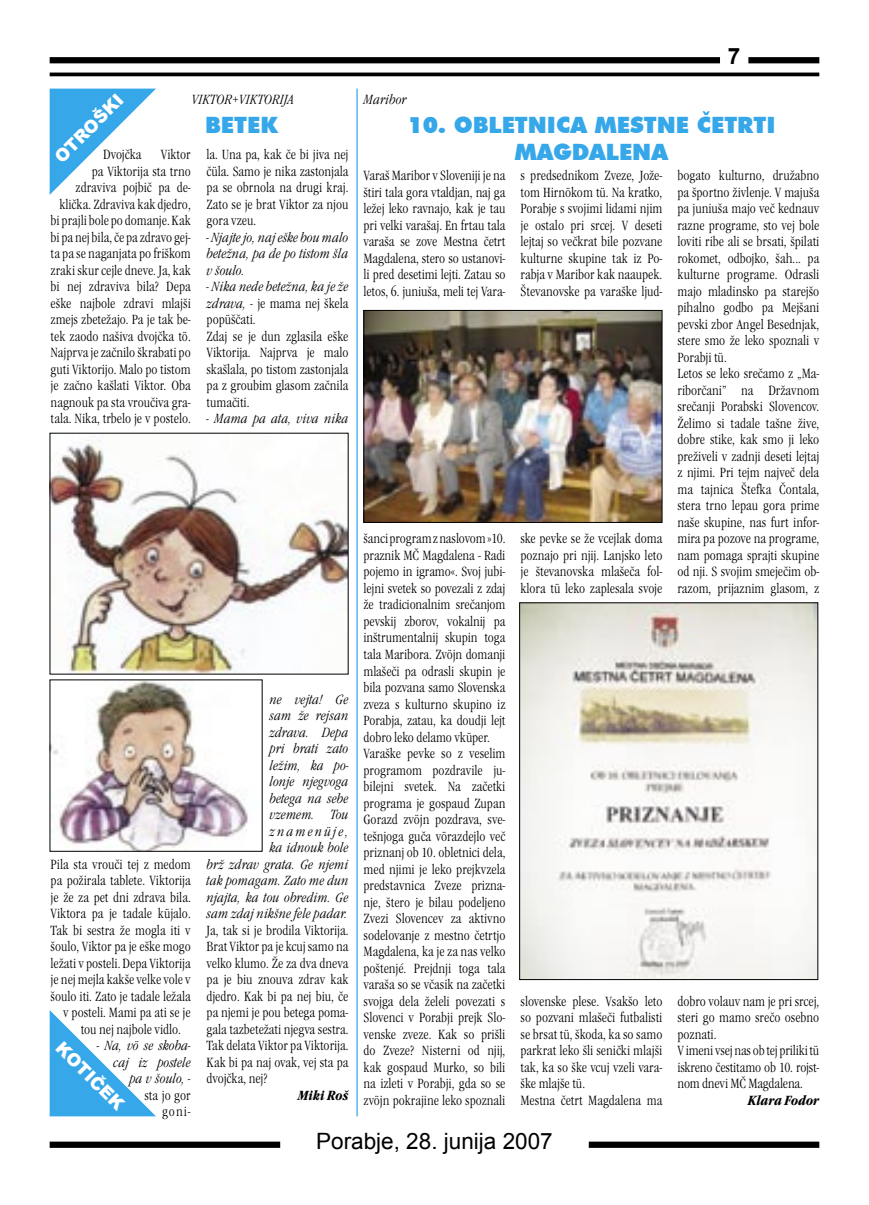
<style>
.page{position:relative;width:869px;height:1205px;background:#fff}
.page>*{position:absolute;margin:0;border:0;box-sizing:border-box;transform-origin:0 0}
.t1{font:900 22.5px/27px "Futura BT";color:#36a7e9;text-align:center}
.t2{font:22.5px "Arial";color:#000}
.t3{font:700 22.5px "Arial";color:#000}
.t4{font:900 17.5px "Arial";color:#fff}
.t5{font:13.75px/16.5px "Garamond Itc TEE Ligh Cond";color:#000;text-align:justify}
.t6{font:13.75px/16.5px "Garamond Itc TEE Ligh Cond Ital";color:#000;text-align:right}
.t7{font:italic 700 condensed 13.75px "Garamond Itc TEE";color:#000}
.s1{font-family:"Garamond Itc TEE Ligh Cond Ital"}
</style>
<div class="page">
<div style="left:50px;top:1141px;width:230px;height:7px;background:#000"></div>
<div style="left:588px;top:1141px;width:231px;height:7px;background:#000"></div>
<hr style="left:50px;top:73px;width:769px;height:3px;background:#000">
<div style="left:748px;top:57px;width:71px;height:6px;background:#000"></div>
<div style="left:50px;top:57px;width:669px;height:6px;background:#000"></div>
<svg style="left:50px;top:89px;width:106px;height:106px"></svg>
<svg style="left:50px;top:1010px;width:106px;height:106px"></svg>
<hr style="left:356px;top:89px;width:1px;height:1027px;background:#36a7e9">
<img style="left:365px;top:312px;width:295px;height:209px">
<div style="left:363px;top:310px;width:299px;height:213px;border:1px solid #000"></div>
<img style="left:521px;top:604px;width:294px;height:374px">
<div style="left:519px;top:602px;width:298px;height:378px;border:1px solid #000"></div>
<img style="left:52px;top:440px;width:294px;height:232px">
<img style="left:52px;top:681px;width:196px;height:168px">
<p class="t4" style="left:49px;top:150px;width:90px;rotate:-45deg">OTROŠKI</p>
<p class="t6" style="left:191px;top:92px;width:104px">VIKTOR+VIKTORIJA</p>
<h1 class="t1" style="left:205px;top:111px;width:74px">BETEK</h1>
<p class="t5" style="left:206px;top:146px;width:143px">la. Una pa, kak če bi jiva nej čüla. Samo je nika zastonjala pa se obrnola na drugi kraj.<br>Zato se je brat Viktor za njou gora vzeu.</p>
<p class="t6" style="left:206px;top:229px;width:143px;text-align:justify">- Njajte jo, naj eške bou malo betežna, pa de po tistom šla v šoulo.</p>
<p class="t6" style="left:206px;top:279px;width:143px">- Nika nede betežna, ka je že</p>
<p class="t5" style="left:206px;top:295px;width:143px;text-align:left"><span class="s1">zdrava, -</span> je mama nej škela popüščati.<br>Zdaj se je dun zglasila eške<br>Viktorija. Najprva je malo skašlala, po tistom zastonjala pa z groubim glasom začnila tumačiti.</p>
<p class="t6" style="left:206px;top:411px;width:143px">- Mama pa ata, viva nika</p>
<p class="t5" style="left:51px;top:146px;width:142px;text-align:right">Viktor<br>pa Viktorija sta trno zdraviva pojbič pa de&shy;klička. Zdraviva kak djedro, bi prajli bole po domanje. Kak bi pa nej bila, če pa zdravo gej&shy;ta pa se naganjata po friškom zraki skur cejle dneve. Ja, kak bi nej zdraviva bila? Depa eške najbole zdravi mlajši zmejs zbetežajo. Pa je tak be&shy;tek zaodo našiva dvojčka tö.<br>Najprva je začnilo škrabati po guti Viktorijo. Malo po tistom je začno kašlati Viktor. Oba nagnouk pa sta vroučiva gra&shy;tala. Nika, trbelo je v postelo.</p>
<p class="t5" style="left:103px;top:146px;width:40px">Dvojčka</p>
<p class="t5" style="left:51px;top:856px;width:142px">Pila sta vrouči tej z medom</p>
<p class="t5" style="left:51px;top:872px;width:141px">pa požirala tablete. Viktorija</p>
<p class="t5" style="left:51px;top:889px;width:142px">je že za pet dni zdrava bila.</p>
<p class="t5" style="left:51px;top:905px;width:141px">Viktora pa je tadale küjalo.</p>
<p class="t5" style="left:51px;top:922px;width:142px">Tak bi sestra že mogla iti v</p>
<p class="t5" style="left:51px;top:938px;width:142px">šoulo, Viktor pa je eške mogo</p>
<p class="t5" style="left:51px;top:955px;width:141px">ležati v posteli. Depa Viktorija</p>
<p class="t5" style="left:51px;top:971px;width:141px">je nej mejla kakše velke vole v</p>
<p class="t5" style="left:51px;top:988px;width:141px">šoulo iti. Zato je tadale ležala</p>
<p class="t5" style="left:63px;top:1004px;width:129px">v posteli. Mami pa ati se je</p>
<p class="t5" style="left:81px;top:1021px;width:102px">tou nej najbole vidlo.</p>
<p class="t6" style="left:97px;top:1038px;width:95px">- Na, vö se skoba&shy;caj iz postele pa v šoulo, -</p>
<p class="t5" style="left:144px;top:1087px;width:48px;text-align:right">sta jo gor goni-</p>
<p class="t4" style="left:68px;top:1035px;width:90px;rotate:45deg">KOTIČEK</p>
<p class="t6" style="left:206px;top:691px;width:143px">ne vejta! Ge<br>sam že rejsan<br>zdrava. Depa<br>pri brati zato<br>ležim, ka po-<br>lonje njegvoga<br>betega na sebe<br>vzemem. Tou znamenüje,<br>ka idnouk bole<br>brž zdrav grata. Ge njemi tak pomagam. Zato me dun njajta, ka tou obredim. Ge sam zdaj nikšne fele padar.</p>
<p class="t5" style="left:206px;top:922px;width:143px">Ja, tak si je brodila Viktorija.<br>Brat Viktor pa je kcuj samo na velko klumo. Že za dva dneva pa je biu znouva zdrav kak djedro. Kak bi pa nej biu, če pa njemi je pou betega poma&shy;gala tazbetežati njegva sestra.<br>Tak delata Viktor pa Viktorija.<br>Kak bi pa naj ovak, vej sta pa dvojčka, nej?</p>
<p class="t7" style="left:298px;top:1087px;width:52px">Miki Roš</p>
<p class="t6" style="left:363px;top:92px;width:45px">Maribor</p>
<h1 class="t3" style="left:727px;top:41px;width:14px">7</h1>
<h1 class="t1" style="left:407px;top:112px;width:369px">10. OBLETNICA MESTNE ČETRTI<br>MAGDALENA</h1>
<p class="t5" style="left:363px;top:168px;width:143px">Varaš Maribor v Sloveniji je na štiri tala gora vtaldjan, naj ga ležej leko ravnajo, kak je tau pri velki varašaj. En frtau tala varaša se zove Mestna četrt Magdalena, stero so ustanovi&shy;li pred desetimi lejti. Zatau so letos, 6. juniuša, meli tej Vara-</p>
<p class="t5" style="left:363px;top:531px;width:143px;text-align:left">šanci program z naslovom »10. praznik MČ Magdalena - Radi pojemo in igramo«. Svoj jubi&shy;lejni svetek so povezali z zdaj že tradicionalnim srečanjom pevskij zborov, vokalnij pa inštrumentalnij skupin toga tala Maribora. Zvöjn domanji mlašeči pa odrasli skupin je bila pozvana samo Slovenska zveza s kulturno skupino iz<br>Porabja, zatau, ka doudji lejt dobro leko delamo vküper.<br>Varaške pevke so z veselim programom pozdravile ju&shy;bilejni svetek. Na začetki programa je gospaud Zupan<br>Gorazd zvöjn pozdrava, sve&shy;tešnjoga guča vörazdejlo več priznanj ob 10. obletnici dela, med njimi je leko prejkvzela predstavnica Zveze prizna&shy;nje, štero je bilau podeljeno<br>Zvezi Slovencev za aktivno sodelovanje z mestno četrtjo<br>Magdalena, ka je za nas velko poštenjé. Prejdnji toga tala varaša so se včasik na začetki svojga dela želeli povezati s<br>Slovenci v Porabji prejk Slo&shy;venske zveze. Kak so prišli do Zveze? Nisterni od njij, kak gospaud Murko, so bili na izleti v Porabji, gda so se zvöjn pokrajine leko spoznali</p>
<p class="t5" style="left:520px;top:168px;width:143px">s predsednikom Zveze, Jože&shy;tom Hirnökom tü. Na kratko, Porabje s svojimi lidami njim je ostalo pri srcej. V deseti lejtaj so večkrat bile pozvane kulturne skupine tak iz Po&shy;rabja v Maribor kak naaupek.<br>Števanovske pa varaške ljud-</p>
<p class="t5" style="left:520px;top:531px;width:143px">ske pevke se že vcejlak doma poznajo pri njij. Lanjsko leto je števanovska mlašeča fol&shy;klora tü leko zaplesala svoje</p>
<p class="t5" style="left:677px;top:168px;width:143px;text-align:left">bogato kulturno, družabno pa športno živlenje. V majuša pa juniuša majo več kednauv razne programe, sto vej bole loviti ribe ali se brsati, špilati rokomet, odbojko, šah... pa kulturne programe. Odrasli majo mladinsko pa starejšo pihalno godbo pa Mejšani pevski zbor Angel Besednjak, stere smo že leko spoznali v<br>Porabji tü.<br>Letos se leko srečamo z „Ma&shy;riborčani” na Državnom srečanji Porabski Slovencov.<br>Želimo si tadale tašne žive, dobre stike, kak smo ji leko preživeli v zadnji deseti lejtaj z njimi. Pri tejm največ dela ma tajnica Štefka Čontala, stera trno lepau gora prime naše skupine, nas furt infor&shy;mira pa pozove na programe, nam pomaga sprajti skupine od nji. S svojim smeječim ob&shy;razom, prijaznim glasom, z</p>
<p class="t5" style="left:520px;top:993px;width:143px;text-align:left">slovenske plese. Vsakšo leto so pozvani mlašeči futbalisti se brsat tü, škoda, ka so samo parkrat leko šli senički mlajši tak, ka so ške vcuj vzeli vara&shy;ške mlajše tü.<br>Mestna četrt Magdalena ma</p>
<p class="t5" style="left:677px;top:993px;width:143px;text-align:left">dobro volauv nam je pri srcej, steri go mamo srečo osebno poznati.<br>V imeni vsej nas ob tej priliki tü iskreno čestitamo ob 10. rojst&shy;nom dnevi MČ Magdalena.</p>
<p class="t7" style="left:747px;top:1092px;width:73px">Klara Fodor</p>
<h1 class="t2" style="left:316px;top:1126px;width:238px">Porabje, 28. junija 2007</h1>
</div>
